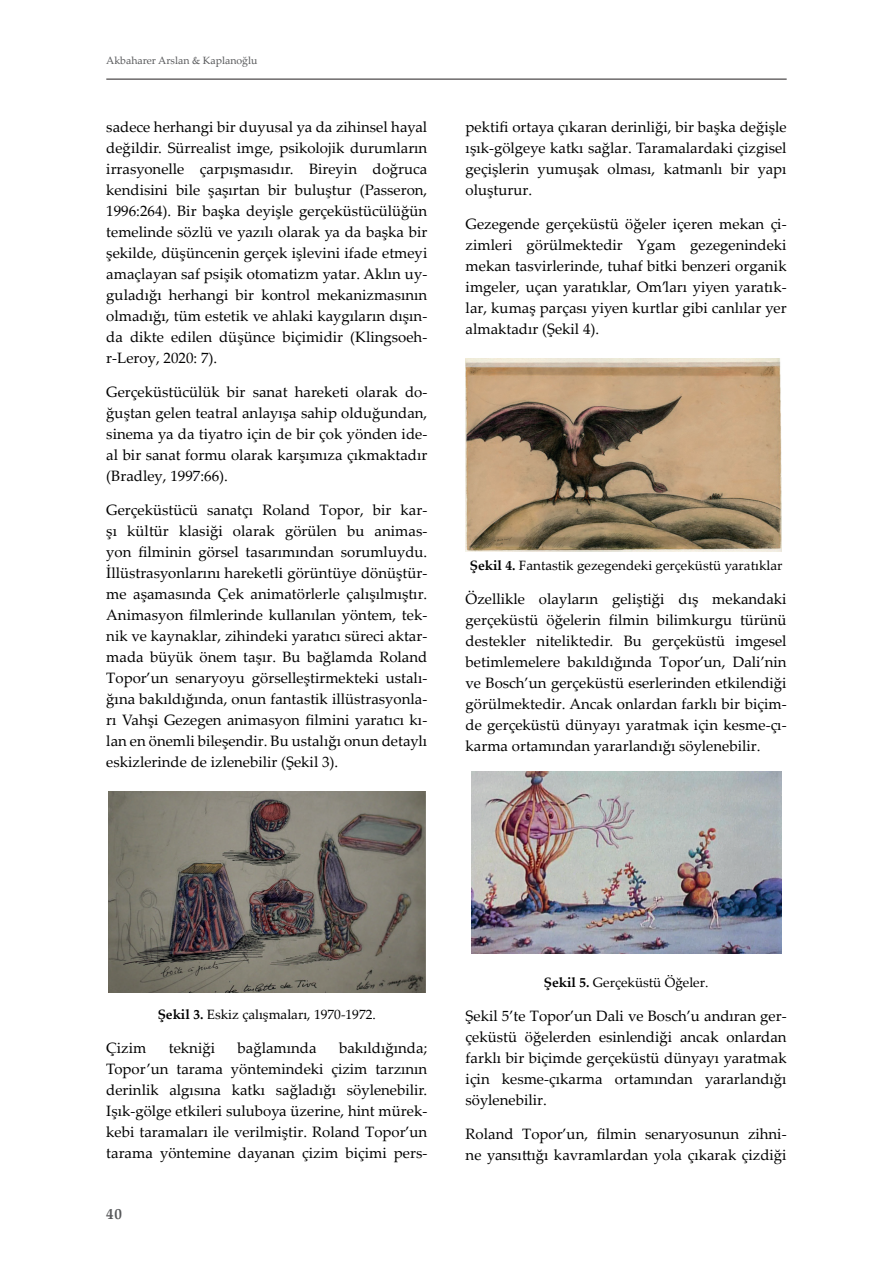
<style>
.page{position:relative;width:893px;height:1263px;background:#fff}
.page>*{position:absolute;margin:0;border:0;box-sizing:border-box;transform-origin:0 0}
.t1{font:15px/21px "Palatino Linotype";color:#000001;text-align:justify}
.t2{font:700 15px "Palatino Linotype";color:#57585a}
.t3{font:13.5px "Palatino Linotype";color:#000001}
.t4{font:10.5px "Palatino Linotype";color:#57585a}
.s1{font-weight:700}
</style>
<div class="page">
<hr style="left:106px;top:79px;width:681px;height:1px;background:#231f20">
<img style="left:108px;top:792px;width:317px;height:200px">
<img style="left:466px;top:358px;width:316px;height:194px">
<img style="left:471px;top:772px;width:310px;height:181px">
<p class="t4" style="left:106px;top:53px;width:153px">Akbaharer Arslan &amp; Kaplanoğlu</p>
<p class="t1" style="left:106px;top:116px;width:323px">sadece herhangi bir duyusal ya da zihinsel hayal değildir. Sürrealist imge, psikolojik durumların irrasyonelle çarpışmasıdır. Bireyin doğruca kendisini bile şaşırtan bir buluştur (Passeron, 1996:264). Bir başka deyişle gerçeküstücülüğün temelinde sözlü ve yazılı olarak ya da başka bir şekilde, düşüncenin gerçek işlevini ifade etmeyi amaçlayan saf psişik otomatizm yatar. Aklın uy&shy;guladığı herhangi bir kontrol mekanizmasının olmadığı, tüm estetik ve ahlaki kaygıların dışın&shy;da dikte edilen düşünce biçimidir (Klingsoeh&shy;r-Leroy, 2020: 7).</p>
<p class="t1" style="left:106px;top:381px;width:323px">Gerçeküstücülük bir sanat hareketi olarak do&shy;ğuştan gelen teatral anlayışa sahip olduğundan, sinema ya da tiyatro için de bir çok yönden ide&shy;al bir sanat formu olarak karşımıza çıkmaktadır (Bradley, 1997:66).</p>
<p class="t1" style="left:106px;top:498px;width:323px">Gerçeküstücü sanatçı Roland Topor, bir kar&shy;şı kültür klasiği olarak görülen bu animas&shy;yon filminin görsel tasarımından sorumluydu.<br>İllüstrasyonlarını hareketli görüntüye dönüştür&shy;me aşamasında Çek animatörlerle çalışılmıştır.<br>Animasyon filmlerinde kullanılan yöntem, tek&shy;nik ve kaynaklar, zihindeki yaratıcı süreci aktar&shy;mada büyük önem taşır. Bu bağlamda Roland Topor’un senaryoyu görselleştirmekteki ustalı&shy;ğına bakıldığında, onun fantastik illüstrasyonla&shy;rı Vahşi Gezegen animasyon filmini yaratıcı kı&shy;lan en önemli bileşendir. Bu ustalığı onun detaylı eskizlerinde de izlenebilir (Şekil 3).</p>
<p class="t1" style="left:466px;top:116px;width:323px">pektifi ortaya çıkaran derinliği, bir başka değişle ışık-gölgeye katkı sağlar. Taramalardaki çizgisel geçişlerin yumuşak olması, katmanlı bir yapı oluşturur.</p>
<p class="t1" style="left:466px;top:213px;width:323px">Gezegende gerçeküstü öğeler içeren mekan çi&shy;zimleri görülmektedir Ygam gezegenindeki mekan tasvirlerinde, tuhaf bitki benzeri organik imgeler, uçan yaratıklar, Om’ları yiyen yaratık&shy;lar, kumaş parçası yiyen kurtlar gibi canlılar yer almaktadır (Şekil 4).</p>
<p class="t3" style="left:470px;top:556px;width:314px"><span class="s1">Şekil 4.</span> Fantastik gezegendeki gerçeküstü yaratıklar</p>
<p class="t1" style="left:466px;top:588px;width:323px">Özellikle olayların geliştiği dış mekandaki gerçeküstü öğelerin filmin bilimkurgu türünü destekler niteliktedir. Bu gerçeküstü imgesel betimlemelere bakıldığında Topor’un, Dali’nin ve Bosch’un gerçeküstü eserlerinden etkilendiği görülmektedir. Ancak onlardan farklı bir biçim&shy;de gerçeküstü dünyayı yaratmak için kesme-çı&shy;karma ortamından yararlandığı söylenebilir.</p>
<p class="t3" style="left:158px;top:1005px;width:220px"><span class="s1">Şekil 3.</span> Eskiz çalışmaları, 1970-1972.</p>
<p class="t1" style="left:106px;top:1036px;width:323px;text-indent:233px">bakıldığında; Topor’un tarama yöntemindeki çizim tarzının derinlik algısına katkı sağladığı söylenebilir.<br>Işık-gölge etkileri suluboya üzerine, hint mürek&shy;kebi taramaları ile verilmiştir. Roland Topor’un tarama yöntemine dayanan çizim biçimi pers-</p>
<p class="t1" style="left:106px;top:1036px;width:42px">Çizim</p>
<p class="t1" style="left:169px;top:1036px;width:48px">tekniği</p>
<p class="t1" style="left:238px;top:1036px;width:81px">bağlamında</p>
<p class="t2" style="left:106px;top:1203px;width:17px">40</p>
<p class="t3" style="left:544px;top:973px;width:166px"><span class="s1">Şekil 5.</span> Gerçeküstü Öğeler.</p>
<p class="t1" style="left:466px;top:1005px;width:323px">Şekil 5’te Topor’un Dali ve Bosch’u andıran ger&shy;çeküstü öğelerden esinlendiği ancak onlardan farklı bir biçimde gerçeküstü dünyayı yaratmak için kesme-çıkarma ortamından yararlandığı söylenebilir.</p>
<p class="t1" style="left:466px;top:1123px;width:323px">Roland Topor’un, filmin senaryosunun zihni&shy;ne yansıttığı kavramlardan yola çıkarak çizdiği</p>
</div>
